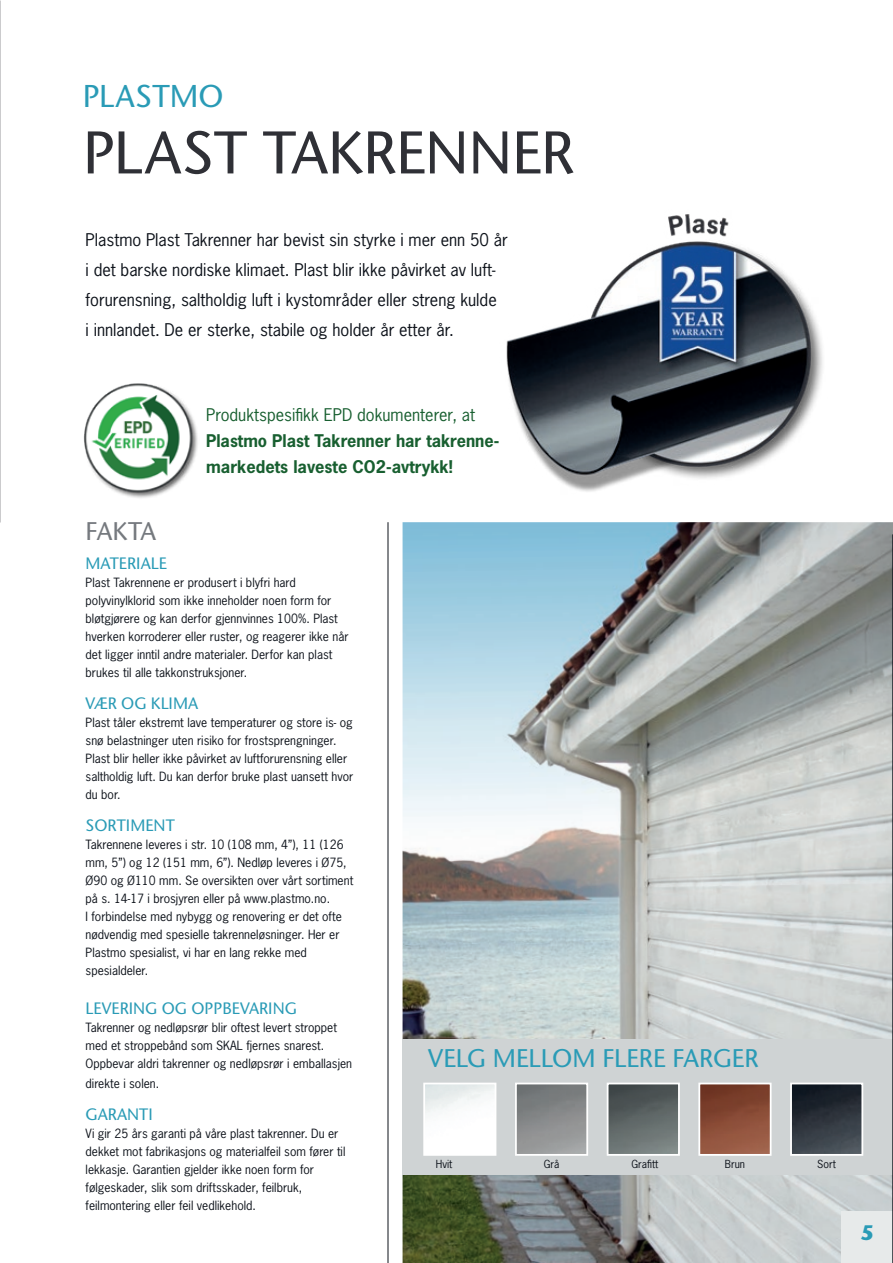
<style>
.page{position:relative;width:893px;height:1263px;background:#fff}
.page>*{position:absolute;margin:0;border:0;box-sizing:border-box;transform-origin:0 0}
.t1{font:500 60px "Stone Sans ITC Std";letter-spacing:-.005em;color:#2f3036}
.t2{font:500 31.5px "Stone Sans ITC Std";letter-spacing:.005em;color:#2a9bb6}
.t3{font:500 25.5px "Stone Sans ITC Std";letter-spacing:-.01em;color:#2a9bb6}
.t4{font:500 25.5px "Stone Sans ITC Std";letter-spacing:-.02em;color:#75797e}
.t5{font:700 21px "Stone Sans ITC Std";color:#2a9bb6}
.t6{font:16.5px/30px "News Gothic Std";color:#0d121a}
.t7{font:700 16.5px/26.2px "News Gothic Std";color:#185f30}
.t8{font:500 16.5px "Stone Sans ITC Std";color:#2a9bb6}
.t9{font:16.5px "News Gothic Std";color:#185f30}
.t10{font:12px/18px "News Gothic Std";color:#0d121a}
.t11{font:10.5px "News Gothic Std";color:#0d121a}
</style>
<div class="page">
<img style="left:403px;top:522px;width:490px;height:741px">
<svg style="left:402px;top:1039px;width:491px;height:136px;background:#bec2c3"></svg>
<img style="left:426px;top:1086px;width:67px;height:67px">
<div style="left:423px;top:1083px;width:73px;height:73px;border:2px solid #fff"></div>
<div style="left:515px;top:1083px;width:73px;height:73px;border:2px solid #fff"></div>
<div style="left:607px;top:1083px;width:73px;height:73px;border:2px solid #fff"></div>
<img style="left:701px;top:1086px;width:67px;height:67px">
<div style="left:698px;top:1083px;width:73px;height:73px;border:2px solid #fff"></div>
<img style="left:793px;top:1086px;width:67px;height:67px">
<div style="left:790px;top:1083px;width:73px;height:73px;border:2px solid #fff"></div>
<div style="left:842px;top:1212px;width:51px;height:51px;background:#e7eaea"></div>
<img style="left:506px;top:214px;width:317px;height:278px">
<hr style="left:892px;top:534px;width:1px;height:729px;background:#0d121a">
<img style="left:0;top:0;width:1px;height:522px">
<hr style="left:388px;top:522px;width:1px;height:741px;background:#0d121a">
<img style="left:84px;top:383px;width:114px;height:115px">
<h2 class="t2" style="left:83px;top:77px;width:142px">PLASTMO</h2>
<h1 class="t1" style="left:83px;top:116px;width:493px">PLAST TAKRENNER</h1>
<p class="t6" style="left:86px;top:224px;width:424px">Plastmo Plast Takrenner har bevist sin styrke i mer enn 50 år i det barske nordiske klimaet. Plast blir ikke påvirket av luft&shy;forurensning, saltholdig luft i kystområder eller streng kulde<br>i innlandet. De er sterke, stabile og holder år etter år.</p>
<h3 class="t4" style="left:86px;top:515px;width:72px">FAKTA</h3>
<h3 class="t9" style="left:206px;top:404px;width:270px">Produktspesifikk EPD dokumenterer, at</h3>
<h3 class="t7" style="left:206px;top:427px;width:295px">Plastmo Plast Takrenner har takrenne&shy;markedets laveste CO2-avtrykk!</h3>
<h3 class="t8" style="left:86px;top:553px;width:83px">MATERIALE</h3>
<p class="t10" style="left:86px;top:573px;width:264px">Plast Takrennene er produsert i blyfri hard polyvinylklorid som ikke inneholder noen form for bløtgjørere og kan derfor gjennvinnes 100%. Plast hverken korroderer eller ruster, og reagerer ikke når det ligger inntil andre materialer. Derfor kan plast brukes til alle takkonstruksjoner.</p>
<h3 class="t8" style="left:86px;top:693px;width:114px">VÆR OG KLIMA</h3>
<p class="t10" style="left:86px;top:713px;width:269px">Plast tåler ekstremt lave temperaturer og store is- og snø belastninger uten risiko for frostsprengninger.<br>Plast blir heller ikke påvirket av luftforurensning eller saltholdig luft. Du kan derfor bruke plast uansett hvor du bor.</p>
<h3 class="t8" style="left:86px;top:815px;width:91px">SORTIMENT</h3>
<p class="t10" style="left:86px;top:835px;width:269px">Takrennene leveres i str. 10 (108 mm, 4”), 11 (126 mm, 5”) og 12 (151 mm, 6”). Nedløp leveres i Ø75, Ø90 og Ø110 mm. Se oversikten over vårt sortiment på s. 14-17 i brosjyren eller på www.plastmo.no.<br>I forbindelse med nybygg og renovering er det ofte nødvendig med spesielle takrenneløsninger. Her er Plastmo spesialist, vi har en lang rekke med spesialdeler.</p>
<h3 class="t8" style="left:86px;top:998px;width:213px">LEVERING OG OPPBEVARING</h3>
<p class="t10" style="left:86px;top:1018px;width:268px">Takrenner og nedløpsrør blir oftest levert stroppet med et stroppebånd som SKAL fjernes snarest.<br>Oppbevar aldri takrenner og nedløpsrør i emballasjen</p>
<p class="t10" style="left:86px;top:1074px;width:75px">direkte i solen.</p>
<h3 class="t8" style="left:86px;top:1104px;width:69px">GARANTI</h3>
<p class="t10" style="left:86px;top:1124px;width:261px">Vi gir 25 års garanti på våre plast takrenner. Du er dekket mot fabrikasjons og materialfeil som fører til lekkasje. Garantien gjelder ikke noen form for følgeskader, slik som driftsskader, feilbruk, feilmontering eller feil vedlikehold.</p>
<h3 class="t3" style="left:428px;top:1042px;width:332px">VELG MELLOM FLERE FARGER</h3>
<p class="t11" style="left:436px;top:1157px;width:18px">Hvit</p>
<p class="t11" style="left:544px;top:1157px;width:17px">Grå</p>
<p class="t11" style="left:631px;top:1157px;width:28px">Grafitt</p>
<p class="t11" style="left:725px;top:1157px;width:22px">Brun</p>
<p class="t11" style="left:817px;top:1157px;width:20px">Sort</p>
<h3 class="t5" style="left:860px;top:1219px;width:16px">5</h3>
</div>
